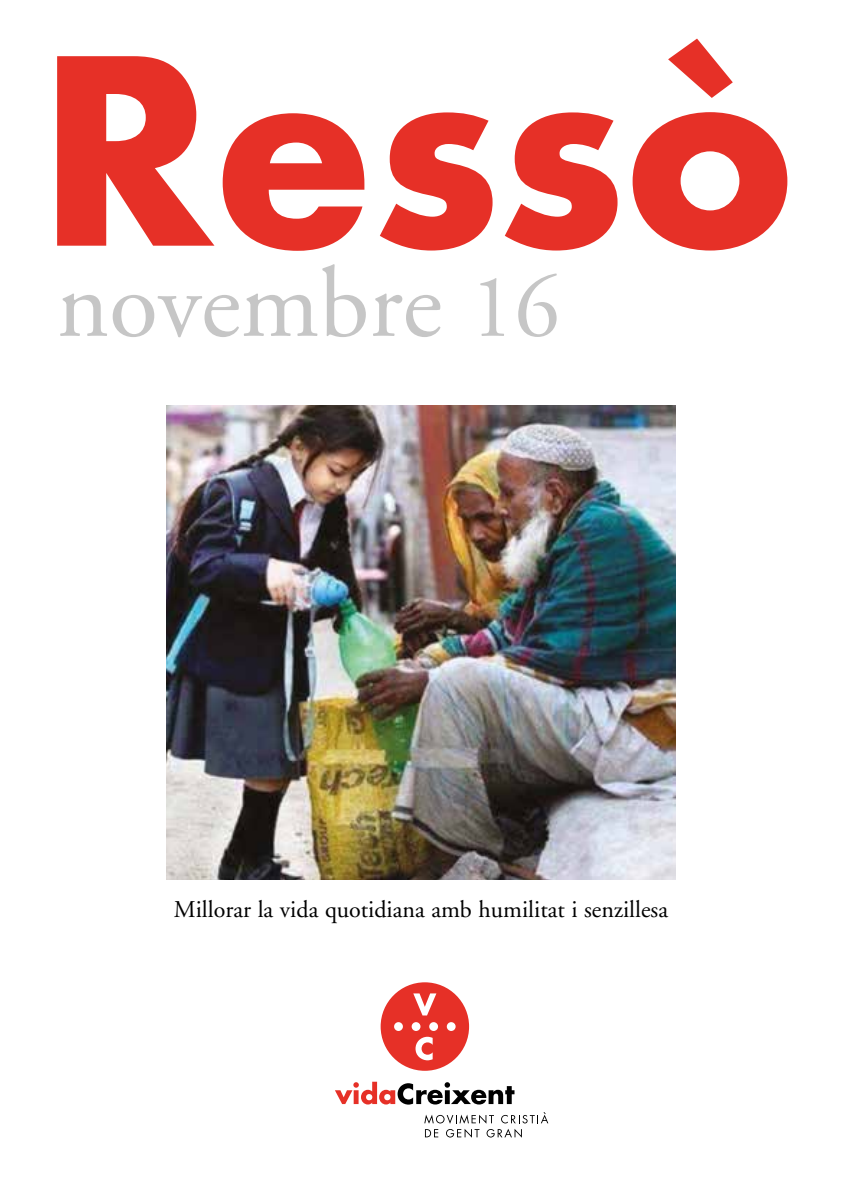
<style>
.page{position:relative;width:842px;height:1191px;background:#fff}
.page>*{position:absolute;margin:0;border:0;box-sizing:border-box;transform-origin:0 0}
.t1{font:700 284px "Futura T";letter-spacing:-.01em;color:#e63027}
.t2{font:100px "Adobe Garamond";color:#c6c6c6}
.t3{font:24px "Adobe Garamond";color:#000}
.s1{font-size:90px}
</style>
<div class="page">
<div style="left:381px;top:982px;width:88px;height:88px;background:#e63027;border-radius:50%"></div>
<svg style="left:413px;top:993px;width:23px;height:22px"></svg>
<div style="left:394px;top:1022px;width:9px;height:9px;background:#fff;border-radius:50%"></div>
<div style="left:412px;top:1022px;width:8px;height:9px;background:#fff;border-radius:50%"></div>
<div style="left:429px;top:1022px;width:9px;height:9px;background:#fff;border-radius:50%"></div>
<div style="left:447px;top:1022px;width:9px;height:9px;background:#fff;border-radius:50%"></div>
<svg style="left:415px;top:1036px;width:18px;height:24px"></svg>
<svg style="left:335px;top:1081px;width:179px;height:23px"></svg>
<svg style="left:424px;top:1112px;width:124px;height:25px"></svg>
<img style="left:167px;top:405px;width:508px;height:474px">
<h1 class="t1" style="left:37px;top:-17px;width:762px">Ressò</h1>
<h2 class="t2" style="left:57px;top:250px;width:504px">novembre <span class="s1">16</span></h2>
<p class="t3" style="left:174px;top:896px;width:496px">Millorar la vida quotidiana amb humilitat i senzillesa</p>
</div>
